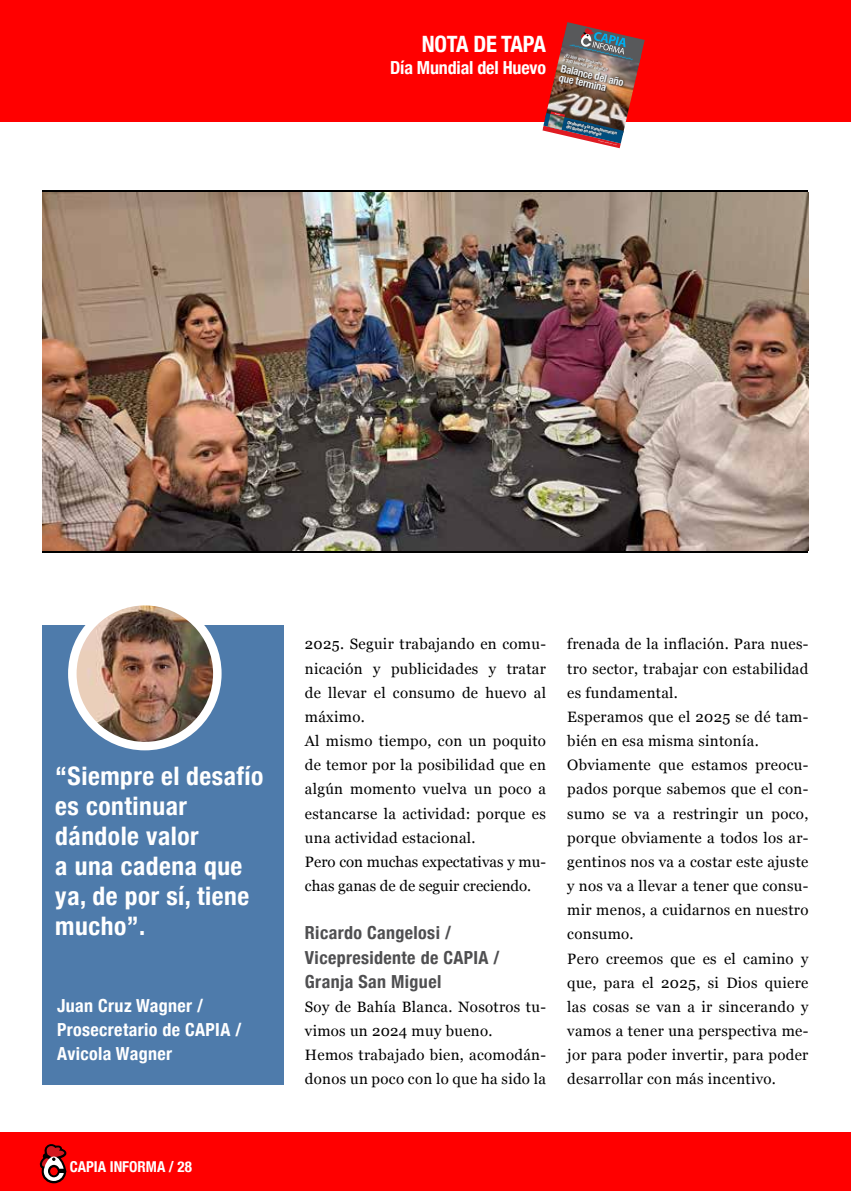
<style>
.page{position:relative;width:851px;height:1191px;background:#fff}
.page>*{position:absolute;margin:0;border:0;box-sizing:border-box;transform-origin:0 0}
.t1{font:700 condensed 25.5px/30px "Helvetica Neue";letter-spacing:.02em;color:#fff}
.t2{font:700 condensed 22.5px "Helvetica Neue";letter-spacing:-.01em;color:#fff}
.t3{font:700 condensed 18px/24.2px "Helvetica Neue";letter-spacing:.02em;color:#4f4f51}
.t4{font:700 condensed 18px/24.2px "Helvetica Neue";letter-spacing:.02em;color:#fff}
.t5{font:700 condensed 18px "Helvetica Neue";letter-spacing:-.01em;color:#fff}
.t6{font:15px/24.2px "Georgia";letter-spacing:.02em;color:#000}
.t7{font:700 condensed 15px "Helvetica Neue";color:#fff}
.t8{font:700 condensed 10.65px/9.1px "Helvetica Neue";color:#eef1f3}
.t9{font:700 condensed 4.95px/4.8px "Helvetica Neue";color:#eef1f3}
.t10{font:700 condensed 4.65px/4.2px "Helvetica Neue";color:#fff}
.t11{font:900 condensed 1.95px "Myriad Pro";color:#00aeef}
</style>
<div class="page">
<div style="left:43px;top:625px;width:240px;height:459px;background:#4e7bab"></div>
<img style="left:72px;top:601px;width:145px;height:145px;border-radius:72px">
<div style="left:68px;top:597px;width:153px;height:153px;border:9px solid #fff;border-radius:50%"></div>
<img style="left:43px;top:193px;width:765px;height:358px">
<div style="left:0;top:0;width:850px;height:122px;background:#f00"></div>
<div style="left:0;top:1132px;width:850px;height:59px;background:#f00"></div>
<svg style="left:39px;top:1144px;width:28px;height:40px"></svg>
<img style="left:542px;top:22px;width:102px;height:126px">
<img style="left:564px;top:118px;width:56px;height:25px">
<img style="left:555px;top:61px;width:75px;height:42px">
<img style="left:560px;top:51px;width:52px;height:26px">
<img style="left:547px;top:114px;width:17px;height:16px">
<h2 class="t2" style="left:422px;top:26px;width:126px">NOTA DE TAPA</h2>
<p class="t5" style="left:390px;top:52px;width:157px">Día Mundial del Huevo</p>
<p class="t11" style="left:570px;top:44px;width:66px;rotate:13deg">LA REVISTA DE LA CÁMARA ARGENTINA DE PRODUCTORES E INDUSTRIALIZADORES AVÍCOLAS</p>
<p class="t9" style="left:564px;top:52px;width:48px;rotate:13deg">¿El año que llegamos<br>a 360 huevos per cápita?</p>
<p class="t8" style="left:562px;top:63px;width:66px;rotate:13deg">Balance del año que termina</p>
<p class="t10" style="left:568px;top:120px;width:52px;rotate:13deg">Ovobrand y la transformación del guano en energía</p>
<h1 class="t1" style="left:55px;top:758px;width:209px">“Siempre el desafío es continuar dándole valor<br>a una cadena que ya, de por sí, tiene mucho”.</h1>
<p class="t4" style="left:57px;top:992px;width:186px">Juan Cruz Wagner /<br>Prosecretario de CAPIA /<br>Avicola Wagner</p>
<p class="t7" style="left:70px;top:1154px;width:124px">CAPIA INFORMA / 28</p>
<p class="t6" style="left:305px;top:631px;width:242px">2025. Seguir trabajando en comu&shy;nicación y publicidades y tratar de llevar el consumo de huevo al máximo.<br>Al mismo tiempo, con un poquito de temor por la posibilidad que en algún momento vuelva un poco a estancarse la actividad: porque es una actividad estacional.<br>Pero con muchas expectativas y mu&shy;chas ganas de de seguir creciendo.</p>
<p class="t3" style="left:305px;top:919px;width:196px">Ricardo Cangelosi /<br>Vicepresidente de CAPIA /<br>Granja San Miguel</p>
<p class="t6" style="left:305px;top:994px;width:242px">Soy de Bahía Blanca. Nosotros tu&shy;vimos un 2024 muy bueno.<br>Hemos trabajado bien, acomodán&shy;donos un poco con lo que ha sido la</p>
<p class="t6" style="left:567px;top:631px;width:242px">frenada de la inflación. Para nues&shy;tro sector, trabajar con estabilidad es fundamental.<br>Esperamos que el 2025 se dé tam&shy;bién en esa misma sintonía.<br>Obviamente que estamos preocu&shy;pados porque sabemos que el con&shy;sumo se va a restringir un poco, porque obviamente a todos los ar&shy;gentinos nos va a costar este ajuste y nos va a llevar a tener que consu&shy;mir menos, a cuidarnos en nuestro consumo.<br>Pero creemos que es el camino y que, para el 2025, si Dios quiere las cosas se van a ir sincerando y vamos a tener una perspectiva me&shy;jor para poder invertir, para poder desarrollar con más incentivo.</p>
</div>
